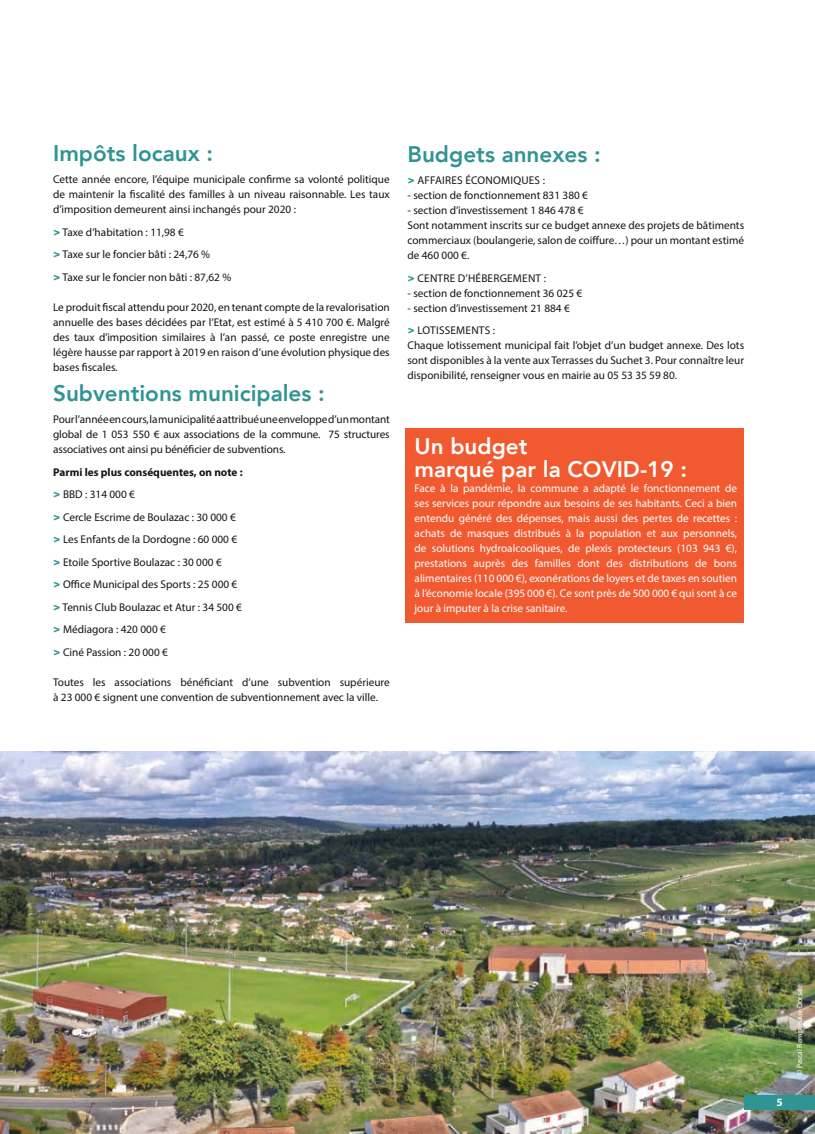
<style>
.page{position:relative;width:815px;height:1134px;background:#fff}
.page>*{position:absolute;margin:0;border:0;box-sizing:border-box;transform-origin:0 0}
.t1{font:800 22.5px "Avenir";color:#2f9492}
.t2{font:800 22.5px/22.5px "Avenir";color:#fff}
.t3{font:11.25px/15px "Myriad Pro";color:#131413}
.t4{font:11.25px/15px "Myriad Pro";color:#fff;text-align:justify}
.t5{font:11.25px "Myriad Pro";letter-spacing:.02em;color:#131413}
.t6{font:700 11.25px "Myriad Pro";color:#fff}
.t7{font:7.5px "Myriad Pro";color:#fff}
.s1{font-family:"Avenir";font-weight:900;color:#2f9492}
.s2{font-weight:700}
</style>
<div class="page">
<img style="left:0;top:752px;width:815px;height:382px">
<div style="left:405px;top:428px;width:339px;height:194px;background:#f15a30"></div>
<div style="left:744px;top:1095px;width:71px;height:14px;background:#2f9492"></div>
<h1 class="t1" style="left:53px;top:135px;width:161px">Impôts locaux :</h1>
<p class="t3" style="left:53px;top:172px;width:338px;text-align:justify">Cette année encore, l’équipe municipale confirme sa volonté politique de maintenir la fiscalité des familles à un niveau raisonnable. Les taux d’imposition demeurent ainsi inchangés pour 2020 :</p>
<p class="t3" style="left:53px;top:220px;width:180px;line-height:22.5px"><span class="s1">&gt;</span> Taxe d’habitation : 11,98 €<br><span class="s1">&gt;</span> Taxe sur le foncier bâti : 24,76 %<br><span class="s1">&gt;</span> Taxe sur le foncier non bâti : 87,62 %</p>
<p class="t3" style="left:53px;top:299px;width:338px;text-align:justify">Le produit fiscal attendu pour 2020, en tenant compte de la revalorisation annuelle des bases décidées par l’Etat, est estimé à 5 410 700 €. Malgré des taux d’imposition similaires à l’an passé, ce poste enregistre une légère hausse par rapport à 2019 en raison d’une évolution physique des bases fiscales.</p>
<h1 class="t1" style="left:53px;top:375px;width:273px">Subventions municipales :</h1>
<p class="t3" style="left:53px;top:412px;width:338px;text-align:justify">Pour l’année en cours, la municipalité a attribué une enveloppe d’un montant global de 1 053 550 € aux associations de la commune. 75 structures associatives ont ainsi pu bénéficier de subventions.</p>
<p class="t3" style="left:53px;top:460px;width:191px;line-height:22.5px"><span class="s2">Parmi les plus conséquentes, on note : </span><span class="s1">&gt;</span> BBD : 314 000 €<br><span class="s1">&gt;</span> Cercle Escrime de Boulazac : 30 000 € <span class="s1">&gt;</span> Les Enfants de la Dordogne : 60 000 € <span class="s1">&gt;</span> Etoile Sportive Boulazac : 30 000 €<br><span class="s1">&gt;</span> Office Municipal des Sports : 25 000 € <span class="s1">&gt;</span> Tennis Club Boulazac et Atur : 34 500 € <span class="s1">&gt;</span> Médiagora : 420 000 €<br><span class="s1">&gt;</span> Ciné Passion : 20 000 €</p>
<p class="t3" style="left:53px;top:674px;width:338px">Toutes les associations bénéficiant d’une subvention supérieure à 23 000 € signent une convention de subventionnement avec la ville.</p>
<h1 class="t1" style="left:407px;top:136px;width:195px">Budgets annexes :</h1>
<p class="t5" style="left:407px;top:173px;width:139px"><span class="s1">&gt;</span> AFFAIRES ÉCONOMIQUES :</p>
<p class="t3" style="left:407px;top:188px;width:182px">- section de fonctionnement 831 380 €</p>
<p class="t3" style="left:407px;top:203px;width:338px">- section d’investissement 1 846 478 €<br>Sont notamment inscrits sur ce budget annexe des projets de bâtiments commerciaux (boulangerie, salon de coiffure…) pour un montant estimé de 460 000 €.</p>
<p class="t5" style="left:407px;top:271px;width:140px"><span class="s1">&gt;</span> CENTRE D’HÉBERGEMENT :</p>
<p class="t3" style="left:407px;top:285px;width:176px">- section de fonctionnement 36 025 €</p>
<p class="t3" style="left:407px;top:296px;width:164px;line-height:22.5px">- section d’investissement 21 884 € <span class="s1">&gt;</span> LOTISSEMENTS :</p>
<p class="t3" style="left:407px;top:338px;width:338px;text-align:justify">Chaque lotissement municipal fait l’objet d’un budget annexe. Des lots sont disponibles à la vente aux Terrasses du Suchet 3. Pour connaître leur disponibilité, renseigner vous en mairie au 05 53 35 59 80.</p>
<h1 class="t2" style="left:415px;top:435px;width:274px">Un budget<br>marqué par la COVID-19 :</h1>
<p class="t4" style="left:415px;top:480px;width:324px">Face à la pandémie, la commune a adapté le fonctionnement de ses services pour répondre aux besoins de ses habitants. Ceci a bien entendu généré des dépenses, mais aussi des pertes de recettes : achats de masques distribués à la population et aux personnels, de solutions hydroalcooliques, de plexis protecteurs (103 943 €), prestations auprès des familles dont des distributions de bons alimentaires (110 000 €), exonérations de loyers et de taxes en soutien à l’économie locale (395 000 €). Ce sont près de 500 000 € qui sont à ce jour à imputer à la crise sanitaire.</p>
<p class="t6" style="left:776px;top:1095px;width:8px">5</p>
<p class="t7" style="left:795px;top:1075px;width:92px;rotate:-90deg">© Pascal Rempenaux-Dorsale</p>
</div>
